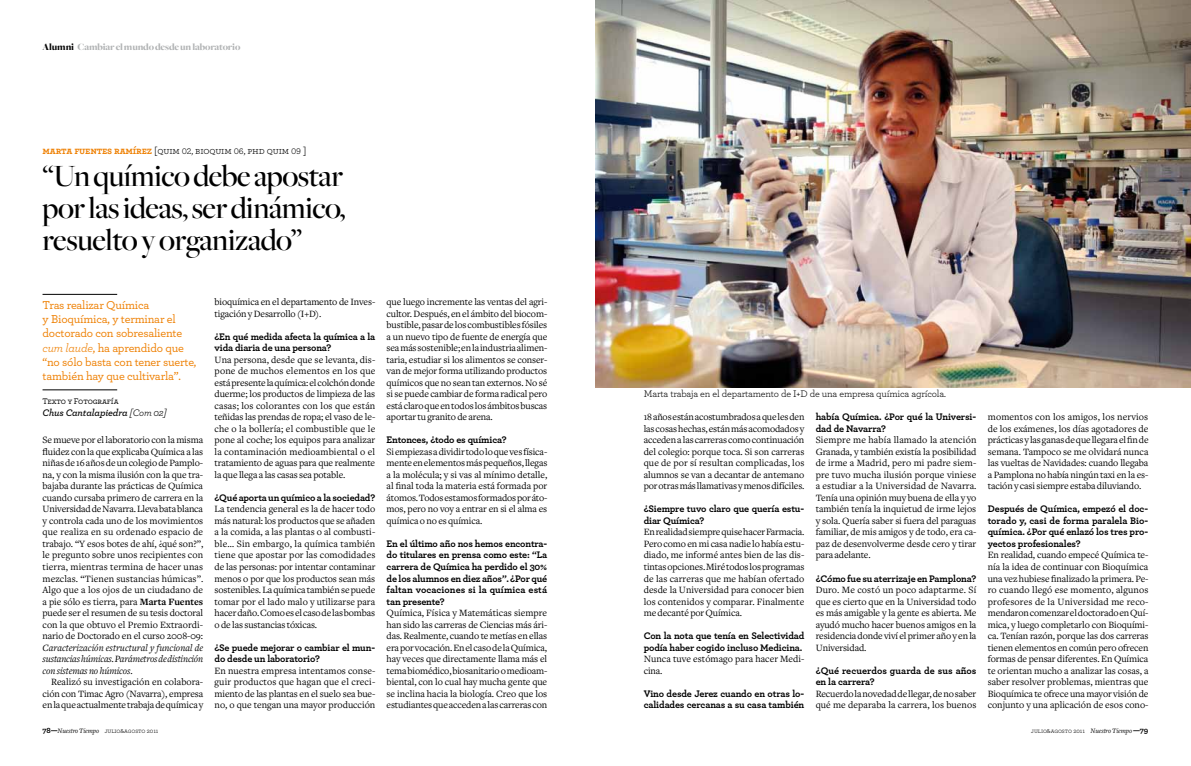
<style>
.page{position:relative;width:1191px;height:766px;background:#fff}
.page>*{position:absolute;margin:0;border:0;box-sizing:border-box;transform-origin:0 0}
.t1{font:500 32px/32px "Freight Big";letter-spacing:-.01em;color:#000;text-align:justify}
.t2{font:500 12px/14px "Archer";letter-spacing:-.015em;color:#ee7f00}
.t3{font:10px/11.5px "Freight Text";letter-spacing:-.01em;color:#000;text-align:justify}
.t4{font:700 10px/11.5px "Archer";letter-spacing:-.015em;color:#000}
.t5{font:italic 10px/11.5px "Freight Text";letter-spacing:-.015em;color:#000;text-align:justify}
.t6{font:10px "Archer";letter-spacing:-.015em;color:#000}
.t7{font:10px "Archer Book SC";letter-spacing:-.015em;color:#000}
.t8{font:900 10px "Freight Big";letter-spacing:-.01em;color:#b1b3b4}
.t9{font:italic 600 10px "Archer";letter-spacing:-.015em;color:#000}
.t10{font:8.5px "Archer Medium SC";letter-spacing:-.015em;color:#000}
.t11{font:italic 7px "Freight Text";letter-spacing:-.01em;color:#000}
.s1{color:#000}
.s2{font-family:"Archer Bold SC";color:#ee7f00}
.s3{font-size:8.5px}
.s4{font-weight:400;font-style:italic}
.s5{font-weight:400}
.s6{font-weight:700}
.s7{font-style:normal}
.s8{font-family:"Archer";font-weight:700;font-style:normal;font-size:8px}
.s9{font-family:"Archer Book SC";font-style:normal;font-size:6.5px}
.s10{font-family:"Archer";font-style:normal;font-size:6.5px}
</style>
<div class="page">
<hr style="left:43px;top:294px;width:74px;height:1px;background:#000">
<hr style="left:43px;top:389px;width:74px;height:1px;background:#000">
<img style="left:595px;top:0;width:596px;height:388px">
<p class="t8" style="left:43px;top:41px;width:199px"><span class="s1">Alumni</span> Cambiar el mundo desde un laboratorio</p>
<p class="t7" style="left:43px;top:144px;width:265px"><span class="s2">marta fuentes ramírez</span> [quim <span class="s3">02</span>, bioquim <span class="s3">06</span>, phd quim <span class="s3">09</span> ]</p>
<h1 class="t1" style="left:43px;top:160px;width:304px">“Un químico debe apostar por las ideas, ser dinámico, resuelto y organizado”</h1>
<p class="t2" style="left:43px;top:298px;width:155px">Tras realizar Química<br>y Bioquímica, y terminar el doctorado con sobresaliente <span class="s4">cum laude</span>, ha aprendido que “no sólo basta con tener suerte, también hay que cultivarla”.</p>
<p class="t10" style="left:43px;top:395px;width:78px">Texto y Fotografía</p>
<p class="t9" style="left:43px;top:406px;width:126px">Chus Cantalapiedra <span class="s5">[Com 02]</span></p>
<p class="t3" style="left:43px;top:434px;width:162px">Se mueve por el laboratorio con la misma fluidez con la que explicaba Química a las niñas de 16 años de un colegio de Pamplo&shy;na, y con la misma ilusión con la que tra&shy;bajaba durante las prácticas de Química cuando cursaba primero de carrera en la Universidad de Navarra. Lleva bata blanca y controla cada uno de los movimientos que realiza en su ordenado espacio de trabajo. “Y esos botes de ahí, ¿qué son?”, le pregunto sobre unos recipientes con tierra, mientras termina de hacer unas mezclas. “Tienen sustancias húmicas”.<br>Algo que a los ojos de un ciudadano de a pie sólo es tierra, para <span class="s6">Marta Fuentes </span>puede ser el resumen de su tesis doctoral con la que obtuvo el Premio Extraordi&shy;nario de Doctorado en el curso 2008-09:</p>
<p class="t5" style="left:43px;top:641px;width:162px">Caracterización estructural y funcional de sustanciashúmicas.Parámetrosdedistinción con sistemas no húmicos<span class="s7">.</span></p>
<p class="t3" style="left:43px;top:676px;width:162px;text-indent:8px">Realizó su investigación en colabora&shy;ción con Timac Agro (Navarra), empresa en la que actualmente trabaja de química y</p>
<p class="t3" style="left:215px;top:296px;width:162px">bioquímica en el departamento de Inves&shy;tigación y Desarrollo (I+D).</p>
<p class="t4" style="left:215px;top:330px;width:162px">¿En qué medida afecta la química a la vida diaria de una persona?</p>
<p class="t3" style="left:215px;top:354px;width:162px">Una persona, desde que se levanta, dis&shy;pone de muchos elementos en los que está presente la química: el colchón donde duerme; los productos de limpieza de las casas; los colorantes con los que están teñidas las prendas de ropa; el vaso de le&shy;che o la bollería; el combustible que le pone al coche; los equipos para analizar la contaminación medioambiental o el tratamiento de aguas para que realmente la que llega a las casas sea potable.</p>
<p class="t4" style="left:215px;top:491px;width:162px">¿Qué aporta un químico a la sociedad?</p>
<p class="t3" style="left:215px;top:503px;width:162px">La tendencia general es la de hacer todo más natural: los productos que se añaden a la comida, a las plantas o al combusti&shy;ble… Sin embargo, la química también tiene que apostar por las comodidades de las personas: por intentar contaminar menos o por que los productos sean más sostenibles. La química también se puede tomar por el lado malo y utilizarse para hacer daño. Como es el caso de las bombas o de las sustancias tóxicas.</p>
<p class="t4" style="left:215px;top:641px;width:162px">¿Se puede mejorar o cambiar el mun&shy;do desde un laboratorio?</p>
<p class="t3" style="left:215px;top:664px;width:162px">En nuestra empresa intentamos conse&shy;guir productos que hagan que el creci&shy;miento de las plantas en el suelo sea bue&shy;no, o que tengan una mayor producción</p>
<p class="t3" style="left:386px;top:296px;width:162px">que luego incremente las ventas del agri&shy;cultor. Después, en el ámbito del biocom&shy;bustible, pasar de los combustibles fósiles a un nuevo tipo de fuente de energía que sea más sostenible; en la industria alimen&shy;taria, estudiar si los alimentos se conser&shy;van de mejor forma utilizando productos químicos que no sean tan externos. No sé si se puede cambiar de forma radical pero está claro que en todos los ámbitos buscas aportar tu granito de arena.</p>
<p class="t4" style="left:386px;top:434px;width:121px">Entonces, ¿todo es química?</p>
<p class="t3" style="left:386px;top:446px;width:162px">Si empiezas a dividir todo lo que ves física&shy;mente en elementos más pequeños, llegas a la molécula; y si vas al mínimo detalle, al final toda la materia está formada por átomos. Todos estamos formados por áto&shy;mos, pero no voy a entrar en si el alma es química o no es química.</p>
<p class="t4" style="left:386px;top:537px;width:162px;text-align:justify">En el último año nos hemos encontra&shy;do titulares en prensa como este: “La carrera de Química ha perdido el 30% de los alumnos en diez años”.¿Por qué faltan vocaciones si la química está tan presente?</p>
<p class="t3" style="left:386px;top:607px;width:162px">Química, Física y Matemáticas siempre han sido las carreras de Ciencias más ári&shy;das. Realmente, cuando te metías en ellas era por vocación. En el caso de la Química, hay veces que directamente llama más el tema biomédico, biosanitario o medioam&shy;biental, con lo cual hay mucha gente que se inclina hacia la biología. Creo que los estudiantes que acceden a las carreras con</p>
<p class="t6" style="left:643px;top:387px;width:304px">Marta trabaja en el departamento de I+D de una empresa química agrícola.</p>
<p class="t3" style="left:643px;top:411px;width:162px">18 años están acostumbrados a que les den las cosas hechas, están más acomodados y acceden a las carreras como continuación del colegio: porque toca. Si son carreras que de por sí resultan complicadas, los alumnos se van a decantar de antemano por otras más llamativas y menos difíciles.</p>
<p class="t4" style="left:643px;top:503px;width:162px">¿Siempre tuvo claro que quería estu&shy;diar Química?</p>
<p class="t3" style="left:643px;top:526px;width:162px">En realidad siempre quise hacer Farmacia.<br>Pero como en mi casa nadie lo había estu&shy;diado, me informé antes bien de las dis&shy;tintas opciones. Miré todos los programas de las carreras que me habían ofertado desde la Universidad para conocer bien los contenidos y comparar. Finalmente me decanté por Química.</p>
<p class="t4" style="left:643px;top:629px;width:162px">Con la nota que tenía en Selectividad podía haber cogido incluso Medicina.</p>
<p class="t3" style="left:643px;top:653px;width:162px">Nunca tuve estómago para hacer Medi&shy;cina.</p>
<p class="t4" style="left:643px;top:687px;width:162px">Vino desde Jerez cuando en otras lo&shy;calidades cercanas a su casa también</p>
<p class="t4" style="left:815px;top:411px;width:162px">había Química. ¿Por qué la Universi&shy;dad de Navarra?</p>
<p class="t3" style="left:815px;top:434px;width:162px">Siempre me había llamado la atención Granada, y también existía la posibilidad de irme a Madrid, pero mi padre siem&shy;pre tuvo mucha ilusión porque viniese a estudiar a la Universidad de Navarra.<br>Tenía una opinión muy buena de ella y yo también tenía la inquietud de irme lejos y sola. Quería saber si fuera del paraguas familiar, de mis amigos y de todo, era ca&shy;paz de desenvolverme desde cero y tirar para adelante.</p>
<p class="t4" style="left:815px;top:572px;width:162px">¿Cómo fue su aterrizaje en Pamplona?</p>
<p class="t3" style="left:815px;top:584px;width:162px">Duro. Me costó un poco adaptarme. Sí que es cierto que en la Universidad todo es más amigable y la gente es abierta. Me ayudó mucho hacer buenos amigos en la residencia donde viví el primer año y en la Universidad.</p>
<p class="t4" style="left:815px;top:664px;width:162px">¿Qué recuerdos guarda de sus años en la carrera?</p>
<p class="t3" style="left:815px;top:687px;width:162px">Recuerdo la novedad de llegar, de no saber qué me deparaba la carrera, los buenos</p>
<p class="t3" style="left:987px;top:411px;width:162px">momentos con los amigos, los nervios de los exámenes, los días agotadores de prácticas y las ganas de que llegara el fin de semana. Tampoco se me olvidará nunca las vueltas de Navidades: cuando llegaba a Pamplona no había ningún taxi en la es&shy;tación y casi siempre estaba diluviando.</p>
<p class="t4" style="left:987px;top:503px;width:162px;text-align:justify">Después de Química, empezó el doc&shy;torado y, casi de forma paralela Bio&shy;química. ¿Por qué enlazó los tres pro&shy;yectos profesionales?</p>
<p class="t3" style="left:987px;top:549px;width:162px">En realidad, cuando empecé Química te&shy;nía la idea de continuar con Bioquímica una vez hubiese finalizado la primera. Pe&shy;ro cuando llegó ese momento, algunos profesores de la Universidad me reco&shy;mendaron comenzar el doctorado en Quí&shy;mica, y luego completarlo con Bioquími&shy;ca. Tenían razón, porque las dos carreras tienen elementos en común pero ofrecen formas de pensar diferentes. En Química te orientan mucho a analizar las cosas, a saber resolver problemas, mientras que Bioquímica te ofrece una mayor visión de conjunto y una aplicación de esos cono-</p>
<p class="t11" style="left:43px;top:726px;width:117px"><span class="s8">78—</span>NuestroTiempo <span class="s9">julio&amp;agosto</span> <span class="s10">2011</span></p>
<p class="t11" style="left:1031px;top:726px;width:119px"><span class="s9">julio&amp;agosto</span> <span class="s10">2011</span> NuestroTiempo<span class="s8">—79</span></p>
</div>
